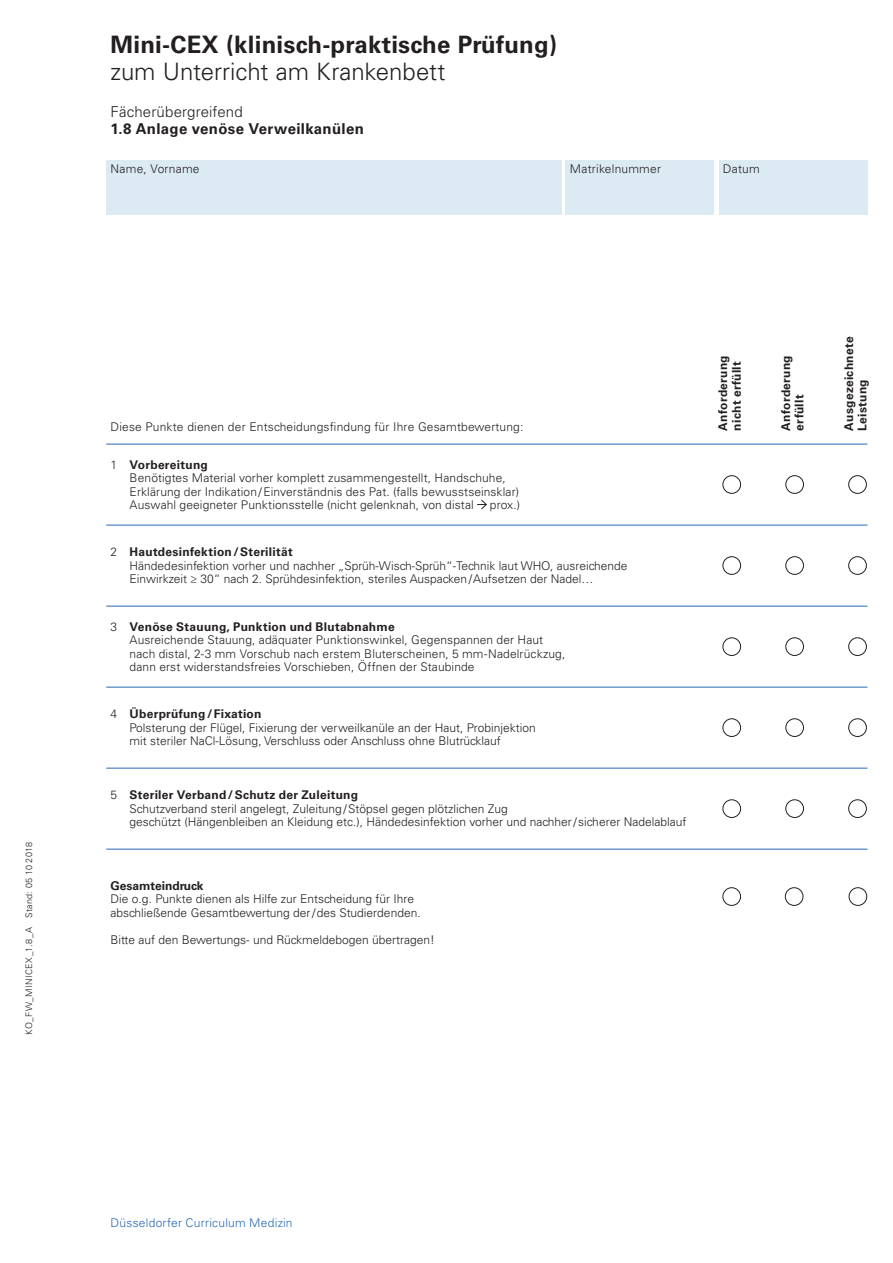
<style>
.page{position:relative;width:893px;height:1263px;background:#fff}
.page>*{position:absolute;margin:0;border:0;box-sizing:border-box;transform-origin:0 0}
.t1{font:700 24px "Univers LT Std";letter-spacing:.01em;color:#231f20}
.t2{font:300 24px "Univers LT Std";color:#231f20}
.t3{font:700 15px "Univers LT Std";letter-spacing:.02em;color:#231f20}
.t4{font:300 15px "Univers LT Std";letter-spacing:.01em;color:#231f20}
.t5{font:300 12px/13.5px "Univers LT Std";color:#231f20}
.t6{font:700 12px/13.5px "Univers LT Std";letter-spacing:.02em;color:#231f20}
.t7{font:300 12px "Univers LT Std";letter-spacing:.02em;color:#2869b3}
.t8{font:700 12px "Univers LT Std";color:#231f20}
.t9{font:300 12px "Univers LT Std";letter-spacing:.02em;color:#231f20}
.t10{font:300 9px "Univers LT Std";letter-spacing:.04em;color:#231f20}
.s1{font-weight:700}
</style>
<div class="page">
<hr style="left:106px;top:444px;width:761px;height:1px;background:#2869b3">
<hr style="left:106px;top:525px;width:761px;height:1px;background:#2869b3">
<div style="left:723px;top:475px;width:18px;height:19px;border:1px solid #231f20;border-radius:50%"></div>
<div style="left:723px;top:556px;width:18px;height:19px;border:1px solid #231f20;border-radius:50%"></div>
<div style="left:723px;top:638px;width:18px;height:18px;border:1px solid #231f20;border-radius:50%"></div>
<div style="left:723px;top:719px;width:18px;height:18px;border:1px solid #231f20;border-radius:50%"></div>
<div style="left:723px;top:800px;width:18px;height:18px;border:1px solid #231f20;border-radius:50%"></div>
<div style="left:786px;top:475px;width:18px;height:19px;border:1px solid #231f20;border-radius:50%"></div>
<div style="left:786px;top:556px;width:18px;height:19px;border:1px solid #231f20;border-radius:50%"></div>
<div style="left:786px;top:638px;width:18px;height:18px;border:1px solid #231f20;border-radius:50%"></div>
<div style="left:786px;top:719px;width:18px;height:18px;border:1px solid #231f20;border-radius:50%"></div>
<div style="left:786px;top:800px;width:18px;height:18px;border:1px solid #231f20;border-radius:50%"></div>
<div style="left:848px;top:475px;width:19px;height:19px;border:1px solid #231f20;border-radius:50%"></div>
<div style="left:848px;top:556px;width:19px;height:19px;border:1px solid #231f20;border-radius:50%"></div>
<div style="left:848px;top:638px;width:19px;height:18px;border:1px solid #231f20;border-radius:50%"></div>
<div style="left:848px;top:719px;width:19px;height:18px;border:1px solid #231f20;border-radius:50%"></div>
<div style="left:848px;top:800px;width:19px;height:18px;border:1px solid #231f20;border-radius:50%"></div>
<svg style="left:477px;top:499px;width:10px;height:10px"></svg>
<hr style="left:106px;top:606px;width:761px;height:1px;background:#2869b3">
<hr style="left:106px;top:849px;width:761px;height:1px;background:#2869b3">
<hr style="left:106px;top:768px;width:761px;height:1px;background:#2869b3">
<hr style="left:106px;top:687px;width:761px;height:1px;background:#2869b3">
<div style="left:106px;top:161px;width:455px;height:54px;background:#dceaf4"></div>
<div style="left:566px;top:161px;width:148px;height:54px;background:#dceaf4"></div>
<div style="left:719px;top:161px;width:148px;height:54px;background:#dceaf4"></div>
<div style="left:849px;top:887px;width:18px;height:18px;border:1px solid #231f20;border-radius:50%"></div>
<div style="left:785px;top:887px;width:18px;height:18px;border:1px solid #231f20;border-radius:50%"></div>
<div style="left:723px;top:887px;width:18px;height:18px;border:1px solid #231f20;border-radius:50%"></div>
<p class="t10" style="left:23px;top:1035px;width:194px;rotate:-90deg">KO_FW_MINICEX_1.8_A Stand: 05 10 2018</p>
<h1 class="t1" style="left:111px;top:30px;width:448px">Mini-CEX (klinisch-praktische Prüfung)</h1>
<h1 class="t2" style="left:111px;top:57px;width:337px">zum Unterricht am Krankenbett</h1>
<p class="t4" style="left:111px;top:102px;width:134px">Fächerübergreifend</p>
<p class="t3" style="left:111px;top:119px;width:255px">1.8 Anlage venöse Verweilkanülen</p>
<p class="t9" style="left:111px;top:162px;width:91px">Name, Vorname</p>
<p class="t5" style="left:570px;top:162px;width:93px">Matrikelnummer</p>
<p class="t5" style="left:723px;top:162px;width:38px">Datum</p>
<p class="t5" style="left:111px;top:420px;width:414px">Diese Punkte dienen der Entscheidungsfindung für Ihre Gesamtbewertung:</p>
<p class="t5" style="left:130px;top:458px;width:391px;text-indent:-19px">1 <span class="s1">Vorbereitung<br></span>Benötigtes Material vorher komplett zusammengestellt, Handschuhe, Erklärung der Indikation/Einverständnis des Pat. (falls bewusstseinsklar)<br>Auswahl geeigneter Punktionsstelle (nicht gelenknah, von distal</p>
<p class="t5" style="left:490px;top:498px;width:32px">prox.)</p>
<p class="t5" style="left:130px;top:545px;width:499px;text-indent:-19px">2 <span class="s1">Hautdesinfektion/Sterilität<br></span>Händedesinfektion vorher und nachher „Sprüh-Wisch-Sprüh“-Technik laut WHO, ausreichende<br>Einwirkzeit ≥ 30“ nach 2. Sprühdesinfektion, steriles Auspacken/Aufsetzen der Nadel…</p>
<p class="t5" style="left:130px;top:620px;width:437px;text-indent:-19px">3 <span class="s1">Venöse Stauung, Punktion und Blutabnahme<br></span>Ausreichende Stauung, adäquater Punktionswinkel, Gegenspannen der Haut nach distal, 2-3 mm Vorschub nach erstem Bluterscheinen, 5 mm-Nadelrückzug, dann erst widerstandsfreies Vorschieben, Öffnen der Staubinde</p>
<p class="t5" style="left:130px;top:707px;width:408px;text-indent:-19px">4 <span class="s1">Überprüfung/Fixation<br></span>Polsterung der Flügel, Fixierung der verweilkanüle an der Haut, Probinjektion mit steriler NaCl-Lösung, Verschluss oder Anschluss ohne Blutrücklauf</p>
<p class="t5" style="left:130px;top:788px;width:558px;text-indent:-19px">5 <span class="s1">Steriler Verband/Schutz der Zuleitung<br></span>Schutzverband steril angelegt, Zuleitung/Stöpsel gegen plötzlichen Zug<br>geschützt (Hängenbleiben an Kleidung etc.), Händedesinfektion vorher und nachher/sicherer Nadelablauf</p>
<p class="t8" style="left:111px;top:878px;width:95px">Gesamteindruck</p>
<p class="t5" style="left:111px;top:892px;width:312px">Die o.g. Punkte dienen als Hilfe zur Entscheidung für Ihre abschließende Gesamtbewertung der/des Studierdenden.</p>
<p class="t5" style="left:111px;top:933px;width:326px">Bitte auf den Bewertungs- und Rückmeldebogen übertragen!</p>
<p class="t6" style="left:716px;top:431px;width:77px;rotate:-90deg">Anforderung nicht erfüllt</p>
<p class="t6" style="left:779px;top:431px;width:77px;rotate:-90deg">Anforderung erfüllt</p>
<p class="t6" style="left:842px;top:431px;width:95px;rotate:-90deg">Ausgezeichnete<br>Leistung</p>
<p class="t7" style="left:111px;top:1216px;width:184px">Düsseldorfer Curriculum Medizin</p>
</div>
